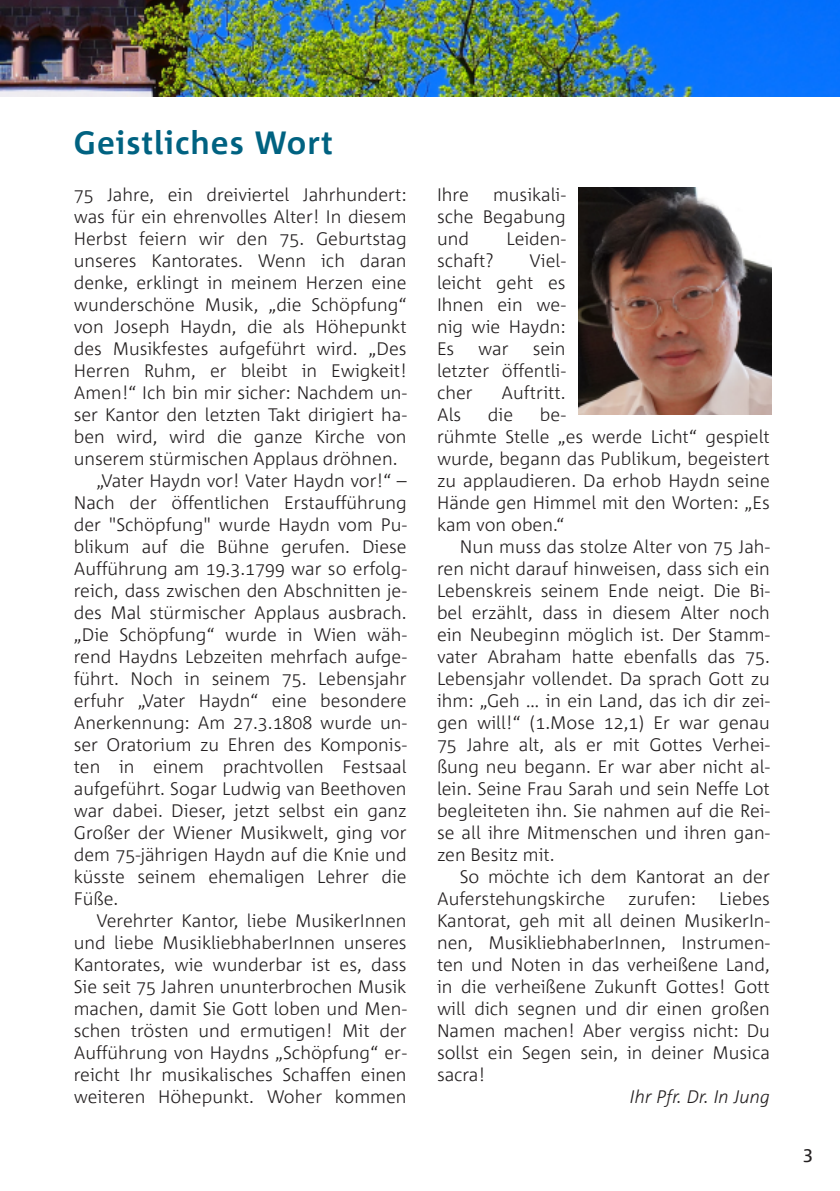
<style>
.page{position:relative;width:840px;height:1191px;background:#fff}
.page>*{position:absolute;margin:0;border:0;box-sizing:border-box;transform-origin:0 0}
.t1{font:700 32px "Corpid C1";letter-spacing:.03em;color:#006281}
.t2{font:300 18px/22px "Corpid C1";color:#231f20;text-align:justify}
.t3{font:italic 300 18px "Corpid C1";color:#231f20}
.t4{font:18px "Corpid C1";color:#231f20}
</style>
<div class="page">
<img style="left:0;top:0;width:839px;height:96px">
<img style="left:578px;top:187px;width:193px;height:227px">
<h1 class="t1" style="left:74px;top:123px;width:260px">Geistliches Wort</h1>
<p class="t2" style="left:74px;top:183px;width:334px">75 Jahre, ein dreiviertel Jahrhundert:</p>
<p class="t2" style="left:74px;top:205px;width:334px">was für ein ehrenvolles Alter! In diesem</p>
<p class="t2" style="left:74px;top:227px;width:334px">Herbst feiern wir den 75. Geburtstag</p>
<p class="t2" style="left:74px;top:249px;width:334px">unseres Kantorates. Wenn ich daran</p>
<p class="t2" style="left:74px;top:271px;width:334px">denke, erklingt in meinem Herzen eine</p>
<p class="t2" style="left:74px;top:293px;width:334px">wunderschöne Musik, „die Schöpfung“</p>
<p class="t2" style="left:74px;top:315px;width:334px">von Joseph Haydn, die als Höhepunkt</p>
<p class="t2" style="left:74px;top:337px;width:334px">des Musikfestes aufgeführt wird. „Des</p>
<p class="t2" style="left:74px;top:359px;width:334px">Herren Ruhm, er bleibt in Ewigkeit!</p>
<p class="t2" style="left:74px;top:381px;width:334px">Amen!“ Ich bin mir sicher: Nachdem un-</p>
<p class="t2" style="left:74px;top:403px;width:334px">ser Kantor den letzten Takt dirigiert ha-</p>
<p class="t2" style="left:74px;top:425px;width:334px">ben wird, wird die ganze Kirche von</p>
<p class="t2" style="left:74px;top:447px;width:325px">unserem stürmischen Applaus dröhnen.</p>
<p class="t2" style="left:96px;top:469px;width:311px">„Vater Haydn vor! Vater Haydn vor!“ –</p>
<p class="t2" style="left:74px;top:491px;width:334px">Nach der öffentlichen Erstaufführung</p>
<p class="t2" style="left:74px;top:513px;width:334px">der "Schöpfung" wurde Haydn vom Pu-</p>
<p class="t2" style="left:74px;top:535px;width:334px">blikum auf die Bühne gerufen. Diese</p>
<p class="t2" style="left:74px;top:557px;width:334px">Aufführung am 19.3.1799 war so erfolg-</p>
<p class="t2" style="left:74px;top:579px;width:334px">reich, dass zwischen den Abschnitten je-</p>
<p class="t2" style="left:74px;top:601px;width:334px">des Mal stürmischer Applaus ausbrach.</p>
<p class="t2" style="left:74px;top:623px;width:334px">„Die Schöpfung“ wurde in Wien wäh-</p>
<p class="t2" style="left:74px;top:645px;width:334px">rend Haydns Lebzeiten mehrfach aufge-</p>
<p class="t2" style="left:74px;top:667px;width:334px">führt. Noch in seinem 75. Lebensjahr</p>
<p class="t2" style="left:74px;top:689px;width:334px">erfuhr „Vater Haydn“ eine besondere</p>
<p class="t2" style="left:74px;top:711px;width:334px">Anerkennung: Am 27.3.1808 wurde un-</p>
<p class="t2" style="left:74px;top:733px;width:334px">ser Oratorium zu Ehren des Komponis-</p>
<p class="t2" style="left:74px;top:755px;width:334px">ten in einem prachtvollen Festsaal</p>
<p class="t2" style="left:74px;top:777px;width:334px">aufgeführt. Sogar Ludwig van Beethoven</p>
<p class="t2" style="left:74px;top:799px;width:334px">war dabei. Dieser, jetzt selbst ein ganz</p>
<p class="t2" style="left:74px;top:821px;width:334px">Großer der Wiener Musikwelt, ging vor</p>
<p class="t2" style="left:74px;top:843px;width:334px">dem 75-jährigen Haydn auf die Knie und</p>
<p class="t2" style="left:74px;top:865px;width:334px">küsste seinem ehemaligen Lehrer die</p>
<p class="t2" style="left:74px;top:887px;width:46px">Füße.</p>
<p class="t2" style="left:96px;top:909px;width:311px">Verehrter Kantor, liebe MusikerInnen</p>
<p class="t2" style="left:74px;top:931px;width:334px">und liebe MusikliebhaberInnen unseres</p>
<p class="t2" style="left:74px;top:953px;width:334px">Kantorates, wie wunderbar ist es, dass</p>
<p class="t2" style="left:74px;top:975px;width:334px">Sie seit 75 Jahren ununterbrochen Musik</p>
<p class="t2" style="left:74px;top:997px;width:334px">machen, damit Sie Gott loben und Men-</p>
<p class="t2" style="left:74px;top:1019px;width:334px">schen trösten und ermutigen! Mit der</p>
<p class="t2" style="left:74px;top:1041px;width:334px">Aufführung von Haydns „Schöpfung“ er-</p>
<p class="t2" style="left:74px;top:1063px;width:334px">reicht Ihr musikalisches Schaffen einen</p>
<p class="t2" style="left:74px;top:1085px;width:334px">weiteren Höhepunkt. Woher kommen</p>
<p class="t2" style="left:437px;top:183px;width:130px;text-indent:56px">musikali&shy;sche Begabung und</p>
<p class="t2" style="left:437px;top:183px;width:33px">Ihre</p>
<p class="t2" style="left:506px;top:227px;width:61px">Leiden-</p>
<p class="t2" style="left:437px;top:249px;width:58px">schaft?</p>
<p class="t2" style="left:437px;top:249px;width:130px;text-indent:93px">Viel&shy;leicht geht es Ihnen ein we&shy;nig wie Haydn:<br>Es</p>
<p class="t2" style="left:437px;top:337px;width:130px;text-indent:96px">sein letzter öffentli&shy;cher</p>
<p class="t2" style="left:478px;top:337px;width:32px">war</p>
<p class="t2" style="left:501px;top:381px;width:66px">Auftritt.</p>
<p class="t2" style="left:437px;top:403px;width:334px;text-align:left;text-indent:103px">be-<br>rühmte Stelle „es werde Licht“ gespielt wurde, begann das Publikum, begeistert zu applaudieren. Da erhob Haydn seine<br>Hände gen Himmel mit den Worten: „Es kam von oben.“</p>
<p class="t2" style="left:437px;top:535px;width:334px;text-indent:23px">Nun muss das stolze Alter von 75 Jah&shy;ren nicht darauf hinweisen, dass sich ein Lebenskreis seinem Ende neigt. Die Bi&shy;bel erzählt, dass in diesem Alter noch ein Neubeginn möglich ist. Der Stamm&shy;vater Abraham hatte ebenfalls das 75.<br>Lebensjahr vollendet. Da sprach Gott zu ihm: „Geh … in ein Land, das ich dir zei&shy;gen will!“ (1.Mose 12,1) Er war genau 75 Jahre alt, als er mit Gottes Verhei&shy;ßung neu begann. Er war aber nicht al&shy;lein. Seine Frau Sarah und sein Neffe Lot begleiteten ihn. Sie nahmen auf die Rei&shy;se all ihre Mitmenschen und ihren gan&shy;zen Besitz mit.</p>
<p class="t2" style="left:437px;top:865px;width:334px;text-indent:23px">So möchte ich dem Kantorat an der<br>Auferstehungskirche</p>
<p class="t2" style="left:437px;top:403px;width:26px">Als</p>
<p class="t2" style="left:487px;top:403px;width:27px">die</p>
<p class="t2" style="left:628px;top:887px;width:69px">zurufen:</p>
<p class="t2" style="left:437px;top:887px;width:334px;text-indent:282px">Liebes Kantorat, geh mit all deinen MusikerIn&shy;nen, MusikliebhaberInnen, Instrumen&shy;ten und Noten in das verheißene Land, in die verheißene Zukunft Gottes! Gott will dich segnen und dir einen großen Namen machen! Aber vergiss nicht: Du sollst ein Segen sein, in deiner Musica sacra!</p>
<p class="t3" style="left:629px;top:1085px;width:141px">Ihr Pfr. Dr. In Jung</p>
<p class="t4" style="left:802px;top:1142px;width:11px">3</p>
</div>
